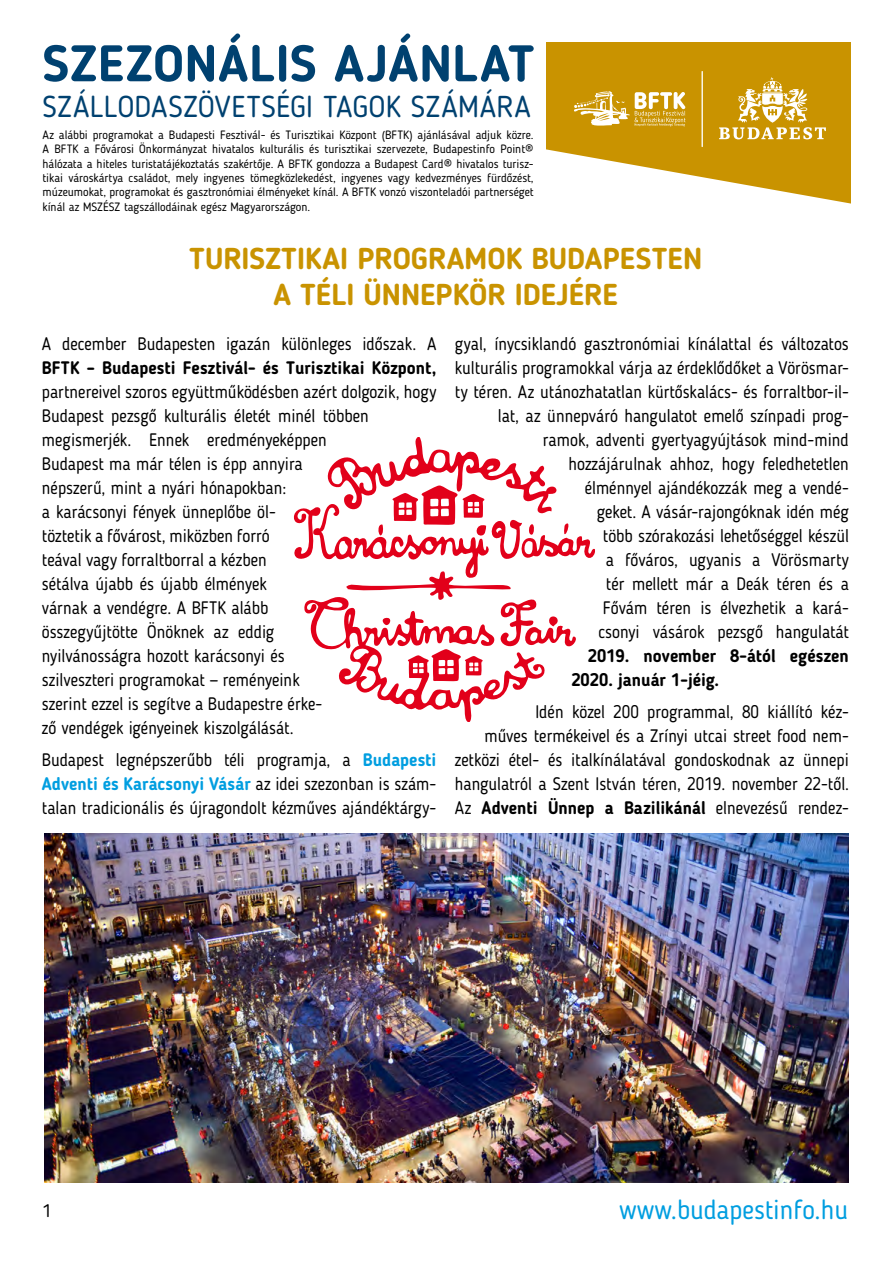
<style>
.page{position:relative;width:893px;height:1263px;background:#fff}
.page>*{position:absolute;margin:0;border:0;box-sizing:border-box;transform-origin:0 0}
.t1{font:700 51px "Blogger Sans";letter-spacing:.02em;color:#004170}
.Normál{font:700 30px/36px "Blogger Sans";color:#c99300;text-align:center}
.t2{font:30px "Blogger Sans";letter-spacing:.01em;color:#004170}
.t3{font:27px "Blogger Sans";color:#009ee0}
.Normál-2{font:18px/24px "Blogger Sans";color:#000;scale:.95 1}
.Normál-3{font:700 18px "Blogger Sans";color:#000;scale:.95 1}
.Normál-4{font:18px "Blogger Sans";color:#000}
.t4{font:12px/14.4px "Blogger Sans";color:#000;text-align:justify}
.s1{font-weight:700}
.s2{font-weight:700;color:#009ee0}
</style>
<div class="page">
<svg style="left:547px;top:43px;width:303px;height:161px;fill:#c99300"></svg>
<hr style="left:701px;top:71px;width:2px;height:76px;background:#fff">
<svg style="left:719px;top:77px;width:107px;height:62px"></svg>
<svg style="left:574px;top:91px;width:111px;height:35px"></svg>
<svg style="left:293px;top:437px;width:302px;height:285px"></svg>
<img style="left:45px;top:833px;width:803px;height:349px">
<p class="t1" style="left:43px;top:33px;width:493px">SZEZONÁLIS AJÁNLAT</p>
<p class="t2" style="left:43px;top:89px;width:490px">SZÁLLODASZÖVETSÉGI TAGOK SZÁMÁRA</p>
<p class="t4" style="left:43px;top:127px;width:493px">Az alábbi programokat a Budapesti Fesztivál- és Turisztikai Központ (BFTK) ajánlásával adjuk közre.<br>A BFTK a Fővárosi Önkormányzat hivatalos kulturális és turisztikai szervezete, Budapestinfo Point® hálózata a hiteles turistatájékoztatás szakértője. A BFTK gondozza a Budapest Card® hivatalos turisz&shy;tikai városkártya családot, mely ingyenes tömegközlekedést, ingyenes vagy kedvezményes fürdőzést, múzeumokat, programokat és gasztronómiai élményeket kínál. A BFTK vonzó viszonteladói partnerséget kínál az MSZÉSZ tagszállodáinak egész Magyarországon.</p>
<p class="Normál" style="left:189px;top:241px;width:515px">TURISZTIKAI PROGRAMOK BUDAPESTEN<br>A TÉLI ÜNNEPKÖR IDEJÉRE</p>
<p class="Normál-2" style="left:42px;top:331px;width:417px">A december Budapesten igazán különleges időszak. A <span class="s1">BFTK – Budapesti Fesztivál- és Turisztikai Központ, </span>partnereivel szoros együttműködésben azért dolgozik, hogy Budapest pezsgő kulturális életét minél többen megismerjék. Ennek eredményeképpen<br>Budapest ma már télen is épp annyira<br>népszerű, mint a nyári hónapokban:<br>a karácsonyi fények ünneplőbe öl-<br>töztetik a fővárost, miközben forró<br>teával vagy forraltborral a kézben<br>sétálva újabb és újabb élmények<br>várnak a vendégre. A BFTK alább<br>összegyűjtötte Önöknek az eddig<br>nyilvánosságra hozott karácsonyi és<br>szilveszteri programokat — reményeink<br>szerint ezzel is segítve a Budapestre érke-<br>ző vendégek igényeinek kiszolgálását.</p>
<p class="Normál-2" style="left:42px;top:748px;width:417px;text-align:justify">Budapest legnépszerűbb téli programja, a <span class="s2">Budapesti Adventi és Karácsonyi Vásár</span> az idei szezonban is szám&shy;talan tradicionális és újragondolt kézműves ajándéktárg -</p>
<p class="Normál-2" style="left:455px;top:331px;width:416px">gyal, ínycsiklandó gasztronómiai kínálattal és változatos</p>
<p class="Normál-2" style="left:455px;top:355px;width:416px">kulturális programokkal várja az érdeklődőket a Vörösmar-</p>
<p class="Normál-2" style="left:455px;top:379px;width:416px">ty téren. Az utánozhatatlan kürtőskalács- és forraltbor-il-</p>
<p class="Normál-2" style="left:498px;top:403px;width:371px">lat, az ünnepváró hangulatot emelő színpadi prog-</p>
<p class="Normál-2" style="left:543px;top:427px;width:324px">ramok, adventi gyertyagyújtások mind-mind</p>
<p class="Normál-2" style="left:568px;top:451px;width:297px">hozzájárulnak ahhoz, hogy feledhetetlen</p>
<p class="Normál-2" style="left:585px;top:475px;width:279px">élménnyel ajándékozzák meg a vendé-</p>
<p class="Normál-2" style="left:597px;top:499px;width:267px">geket. A vásár-rajongóknak idén még</p>
<p class="Normál-2" style="left:603px;top:523px;width:260px">több szórakozási lehetőséggel készül</p>
<p class="Normál-2" style="left:606px;top:547px;width:257px">a főváros, ugyanis a Vörösmarty</p>
<p class="Normál-2" style="left:606px;top:571px;width:257px">tér mellett már a Deák téren és a</p>
<p class="Normál-2" style="left:603px;top:595px;width:260px">Fővám téren is élvezhetik a kará-</p>
<p class="Normál-2" style="left:598px;top:619px;width:265px">csonyi vásárok pezsgő hangulatát</p>
<p class="Normál-3" style="left:588px;top:644px;width:276px">2019. november 8-ától egészen</p>
<p class="Normál-3" style="left:571px;top:668px;width:157px">2020. január 1-jéig.</p>
<p class="Normál-2" style="left:455px;top:700px;width:416px;text-align:right">Idén közel 200 programmal, 80 kiállító kéz-<br>műves termékeivel és a Zrínyi utcai street food nem&shy;zetközi étel- és italkínálatával gondoskodnak az ünnepi hangulatról a Szent István téren, 2019. november 22-től.<br>Az <span class="s1">Adventi Ünnep a Bazilikánál</span> elnevezésű rendez-</p>
<p class="Normál-4" style="left:43px;top:1200px;width:10px">1</p>
<p class="t3" style="left:619px;top:1193px;width:231px">www.budapestinfo.hu</p>
</div>
